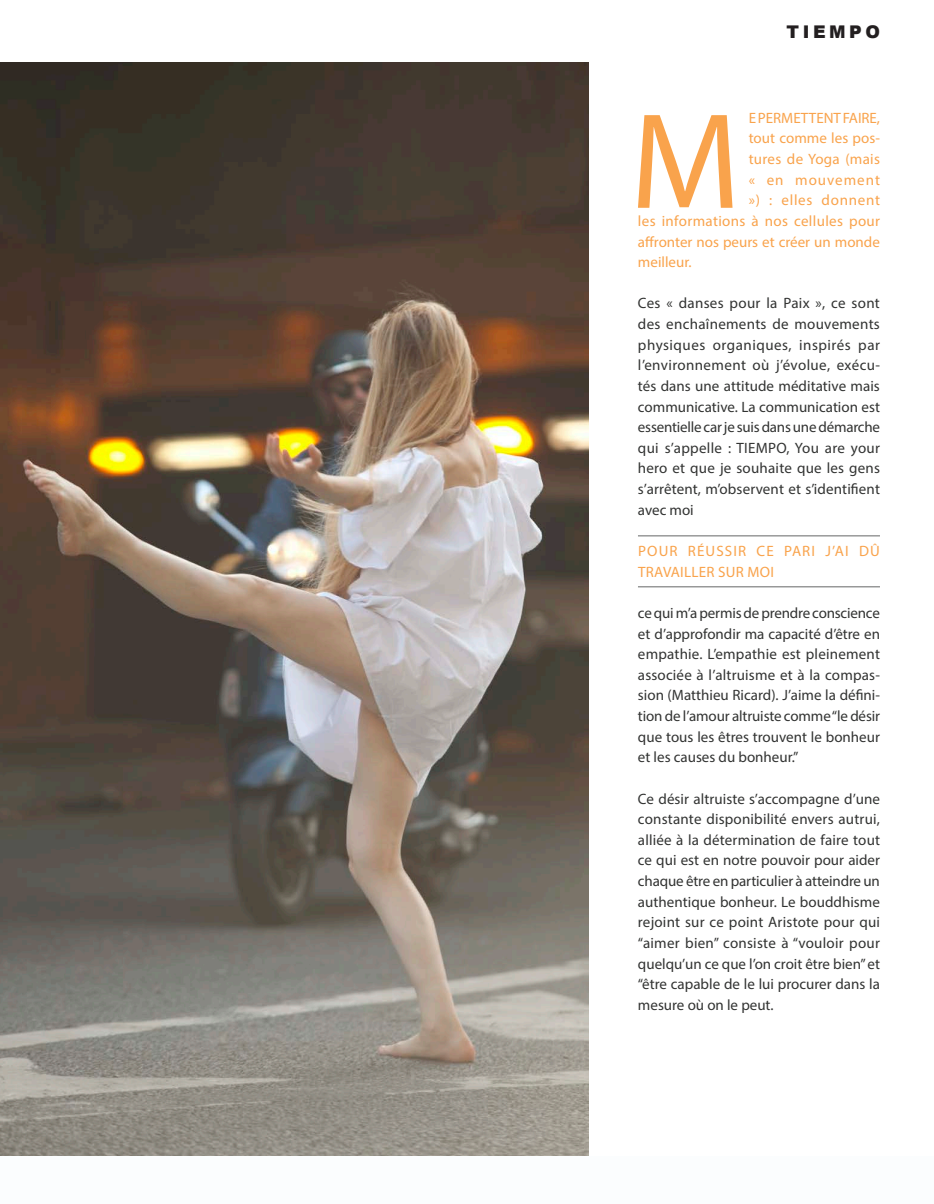
<style>
.page{position:relative;width:934px;height:1204px;background:#fff}
.page>*{position:absolute;margin:0;border:0;box-sizing:border-box;transform-origin:0 0}
.Body_drop_cap{font:137.38px "Myriad Pro";color:#f9a34c}
.Header_master_page{font:900 17.5px "Arial";letter-spacing:.2em;color:#231f20}
.Body{font:15px/20.6px "Myriad Pro";color:#323332;text-align:justify}
.Body_drop_cap-2{font:15px "Myriad Pro";letter-spacing:.015em;color:#f9a34c}
.Subheading{font:15px/20.6px "Myriad Pro";letter-spacing:.05em;color:#f9a34c}
.Body_drop_cap-3{font:15px "Myriad Pro";letter-spacing:.045em;color:#f9a34c}
.Body_drop_cap-4{font:15px "Myriad Pro";letter-spacing:.065em;color:#f9a34c}
</style>
<div class="page">
<img style="left:0;top:63px;width:588px;height:1093px">
<hr style="left:638px;top:535px;width:242px;height:1px;background:#656666">
<hr style="left:638px;top:586px;width:242px;height:1px;background:#656666">
<div style="left:0;top:1156px;width:934px;height:48px;background:#fbfdfe"></div>
<p class="Header_master_page" style="left:786px;top:19px;width:95px">TIEMPO</p>
<p class="Body_drop_cap" style="left:630px;top:77px;width:112px">M</p>
<p class="Body_drop_cap-2" style="left:749px;top:108px;width:132px">E PERMETTENT FAIRE,</p>
<p class="Body_drop_cap-2" style="left:749px;top:129px;width:133px">tout comme les pos-</p>
<p class="Body_drop_cap-2" style="left:749px;top:150px;width:133px">tures de Yoga (mais</p>
<p class="Body_drop_cap-4" style="left:749px;top:170px;width:133px">« en mouvement</p>
<p class="Body_drop_cap-3" style="left:749px;top:191px;width:133px">») : elles donnent</p>
<p class="Body_drop_cap-2" style="left:638px;top:212px;width:244px">les informations à nos cellules pour</p>
<p class="Body_drop_cap-2" style="left:638px;top:232px;width:243px">affronter nos peurs et créer un monde</p>
<p class="Body_drop_cap-2" style="left:638px;top:253px;width:55px">meilleur.</p>
<p class="Body" style="left:638px;top:293px;width:244px">Ces « danses pour la Paix », ce sont des enchaînements de mouvements physiques organiques, inspirés par l’environnement où j’évolue, exécu&shy;tés dans une attitude méditative mais communicative. La communication est essentielle car je suis dans une démarche qui s’appelle : TIEMPO, You are your hero et que je souhaite que les gens s’arrêtent, m’observent et s’identifient avec moi</p>
<p class="Subheading" style="left:638px;top:540px;width:243px">POUR RÉUSSIR CE PARI J’AI DÛ<br>TRAVAILLER SUR MOI</p>
<p class="Body" style="left:638px;top:602px;width:244px">ce qui m’a permis de prendre conscience et d’approfondir ma capacité d’être en empathie. L’empathie est pleinement associée à l’altruisme et à la compas&shy;sion (Matthieu Ricard). J’aime la défini&shy;tion de l’amour altruiste comme “le désir que tous les êtres trouvent le bonheur et les causes du bonheur.”</p>
<p class="Body" style="left:638px;top:788px;width:244px">Ce désir altruiste s’accompagne d’une constante disponibilité envers autrui, alliée à la détermination de faire tout ce qui est en notre pouvoir pour aider chaque être en particulier à atteindre un authentique bonheur. Le bouddhisme rejoint sur ce point Aristote pour qui “aimer bien” consiste à “vouloir pour quelqu’un ce que l’on croit être bien” et “être capable de le lui procurer dans la mesure où on le peut.</p>
</div>
